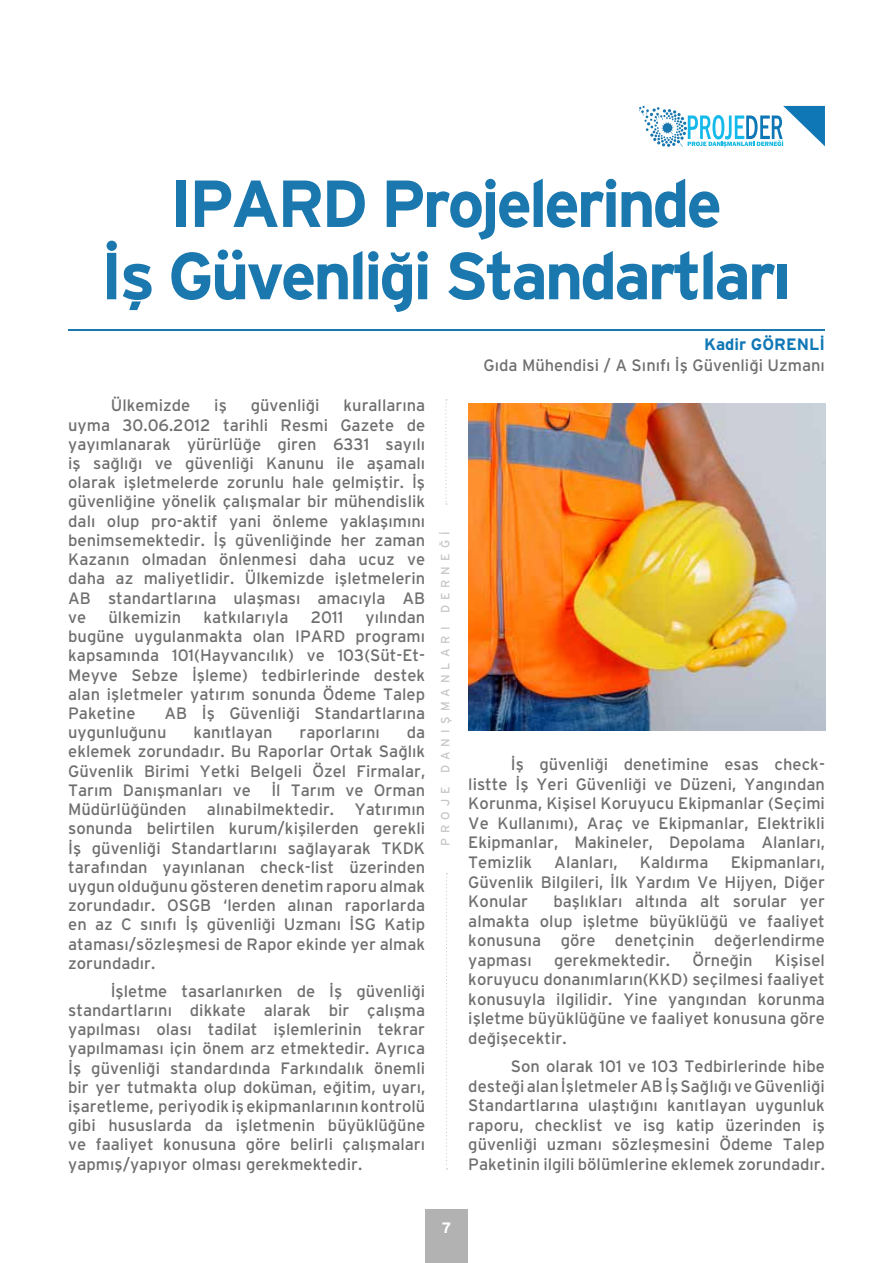
<style>
.page{position:relative;width:893px;height:1263px;background:#fff}
.page>*{position:absolute;margin:0;border:0;box-sizing:border-box;transform-origin:0 0}
.t1{font:700 66.3px/72.3px "Interstate TR";letter-spacing:-.05em;color:#1a78af;text-align:center}
.t2{font:16.5px/19.2px "Interstate TR";color:#706f6f;text-align:justify}
.t3{font:700 16.5px "Interstate TR";color:#0f77b5}
.t4{font:700 15px "Interstate TR";color:#fff}
.t5{font:12px "Interstate TR";letter-spacing:.42em;color:#c6c6c6}
</style>
<div class="page">
<div style="left:425px;top:1209px;width:43px;height:54px;background:#b3b2b2"></div>
<svg style="left:446px;top:873px;width:1px;height:296px"></svg>
<svg style="left:639px;top:106px;width:186px;height:41px"></svg>
<svg style="left:445px;top:399px;width:2px;height:106px"></svg>
<hr style="left:68px;top:329px;width:756px;height:2px;background:#1a78af">
<img style="left:468px;top:404px;width:357px;height:326px">
<h1 class="t1" style="left:100px;top:167px;width:693px">IPARD Projelerinde<br>İş Güvenliği Standartları</h1>
<p class="t3" style="left:704px;top:335px;width:122px">Kadir GÖRENLİ</p>
<p class="t2" style="left:484px;top:356px;width:343px">Gıda Mühendisi / A Sınıfı İş Güvenliği Uzmanı</p>
<p class="t2" style="left:111px;top:396px;width:81px">Ülkemizde</p>
<p class="t2" style="left:214px;top:396px;width:14px">iş</p>
<p class="t2" style="left:251px;top:396px;width:70px">güvenliği</p>
<p class="t2" style="left:68px;top:396px;width:359px;text-indent:275px">kurallarına uyma 30.06.2012 tarihli Resmi Gazete de yayımlanarak yürürlüğe giren 6331 sayılı iş sağlığı ve güvenliği Kanunu ile aşamalı olarak işletmelerde zorunlu hale gelmiştir. İş güvenliğine yönelik çalışmalar bir mühendislik dalı olup pro-aktif yani önleme yaklaşımını benimsemektedir. İş güvenliğinde her zaman Kazanın olmadan önlenmesi daha ucuz ve daha az maliyetlidir. Ülkemizde işletmelerin AB standartlarına ulaşması amacıyla AB ve</p>
<p class="t5" style="left:439px;top:846px;width:316px;rotate:-90deg">PROJE DANIŞMANLARI DERNEĞİ</p>
<p class="t2" style="left:109px;top:607px;width:74px">ülkemizin</p>
<p class="t2" style="left:204px;top:607px;width:86px">katkılarıyla</p>
<p class="t2" style="left:311px;top:607px;width:34px">2011</p>
<p class="t2" style="left:68px;top:607px;width:358px;text-indent:297px">yılından bugüne uygulanmakta olan IPARD programı kapsamında 101(Hayvancılık) ve 103(Süt-Et-Meyve Sebze İşleme) tedbirlerinde destek alan işletmeler yatırım sonunda Ödeme Talep Paketine</p>
<p class="t2" style="left:68px;top:703px;width:358px;text-indent:96px">AB İş Güvenliği Standartlarına uygunluğunu</p>
<p class="t2" style="left:68px;top:723px;width:359px;text-indent:338px">da eklemek zorundadır. Bu Raporlar Ortak Sağlık Güvenlik Birimi Yetki Belgeli Özel Firmalar, Tarım Danışmanları ve İl Tarım ve Orman Müdürlüğünden alınabilmektedir. Yatırımın sonunda belirtilen kurum/kişilerden gerekli İş güvenliği Standartlarını sağlayarak TKDK tarafından yayınlanan check-list üzerinden uygun olduğunu gösteren denetim raporu almak zorundadır. OSGB ‘lerden alınan raporlarda en az C sınıfı İş güvenliği Uzmanı İSG Katip ataması/sözleşmesi de Rapor ekinde yer almak zorundadır.</p>
<p class="t2" style="left:68px;top:981px;width:359px;text-indent:43px">İşletme tasarlanırken de İş güvenliği standartlarını dikkate alarak bir çalışma yapılması olası tadilat işlemlerinin tekrar yapılmaması için önem arz etmektedir. Ayrıca İş güvenliği standardında Farkındalık önemli bir yer tutmakta olup doküman, eğitim, uyarı, işaretleme, periyodik iş ekipmanlarının kontrolü gibi hususlarda da işletmenin büyüklüğüne ve faaliyet konusuna göre belirli çalışmaları yapmış/yapıyor olması gerekmektedir.</p>
<p class="t2" style="left:193px;top:723px;width:81px">kanıtlayan</p>
<p class="t2" style="left:300px;top:723px;width:82px">raporlarını</p>
<p class="t2" style="left:468px;top:754px;width:358px;text-indent:43px">İş güvenliği denetimine esas check&shy;listte İş Yeri Güvenliği ve Düzeni, Yangından Korunma, Kişisel Koruyucu Ekipmanlar (Seçimi Ve Kullanımı), Araç ve Ekipmanlar, Elektrikli Ekipmanlar, Makineler, Depolama Alanları, Temizlik</p>
<p class="t2" style="left:468px;top:852px;width:358px;text-indent:262px">Ekipmanları, Güvenlik Bilgileri, İlk Yardım Ve Hijyen, Diğer Konular</p>
<p class="t2" style="left:554px;top:852px;width:65px">Alanları,</p>
<p class="t2" style="left:640px;top:852px;width:70px">Kaldırma</p>
<p class="t2" style="left:468px;top:891px;width:358px;text-indent:85px">başlıkları altında alt sorular yer almakta olup işletme büyüklüğü ve faaliyet konusuna göre denetçinin değerlendirme yapması</p>
<p class="t2" style="left:554px;top:950px;width:118px">gerekmektedir.</p>
<p class="t2" style="left:692px;top:950px;width:62px">Örneğin</p>
<p class="t2" style="left:468px;top:950px;width:358px;text-indent:307px">Kişisel koruyucu donanımların(KKD) seçilmesi faaliyet konusuyla ilgilidir. Yine yangından korunma işletme büyüklüğüne ve faaliyet konusuna göre değişecektir.</p>
<p class="t2" style="left:468px;top:1056px;width:358px;text-indent:43px">Son olarak 101 ve 103 Tedbirlerinde hibe desteği alan İşletmeler AB İş Sağlığı ve Güvenliği Standartlarına ulaştığını kanıtlayan uygunluk raporu, checklist ve isg katip üzerinden iş güvenliği uzmanı sözleşmesini Ödeme Talep Paketinin ilgili bölümlerine eklemek zorundadır.</p>
<p class="t4" style="left:442px;top:1219px;width:11px">7</p>
</div>
